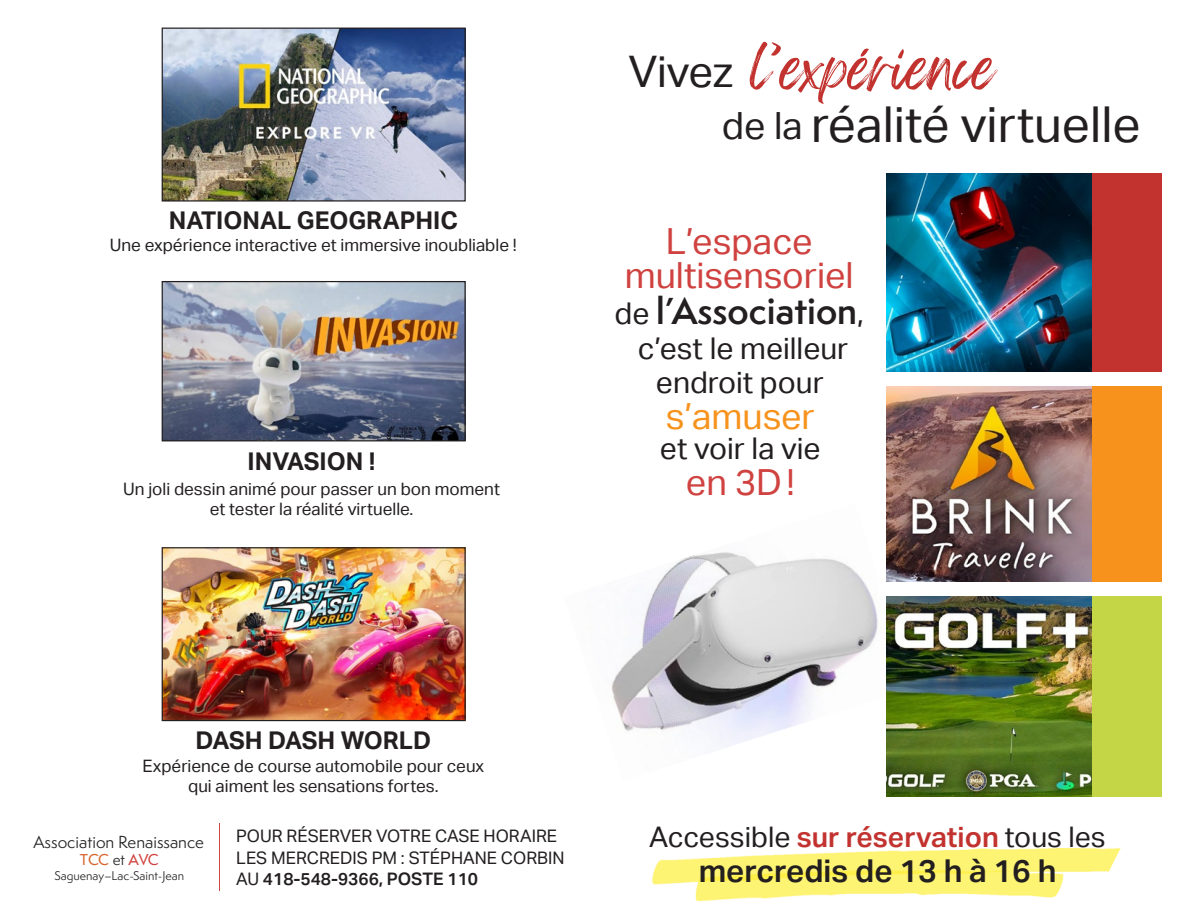
<style>
.page{position:relative;width:1188px;height:918px;background:#fff}
.page>*{position:absolute;margin:0;border:0;box-sizing:border-box;transform-origin:0 0}
.t1{font:49.95px "Feeling Passionate";color:#c23330}
.t2{font:49.5px "Aktiv Grotesk";color:#231f20}
.t3{font:43.5px "Aktiv Grotesk";letter-spacing:-.01em;color:#231f20}
.t4{font:36px "Aktiv Grotesk";color:#cf4240}
.t5{font:36px "Aktiv Grotesk";color:#f7931d}
.t6{font:600 34.5px "Semplicita Pro";color:#231f20}
.t7{font:600 31.5px "Aktiv Grotesk";color:#231f20}
.t8{font:30px "Aktiv Grotesk";color:#231f20}
.t9{font:28.35px "Aktiv Grotesk";color:#231f20}
.t10{font:700 24.45px "Aktiv Grotesk";color:#231f20}
.t11{font:17.25px "Aktiv Grotesk";color:#231f20}
.t12{font:600 17.25px "Aktiv Grotesk";color:#231f20}
.t13{font:17.1px "Aktiv Grotesk";color:#231f20}
.t14{font:16.05px "Semplicita Pro";color:#212121}
.t15{font:500 14.55px "Semplicita Pro";letter-spacing:-.03em;color:#d5652c}
.t16{font:11.55px "Semplicita Pro";color:#212121}
.s1{font-size:37.5px}
.s2{font-family:"Aktiv Grotesk";font-weight:400;font-size:30px}
.s3{font-weight:400}
.s4{font-weight:400;color:#212121}
.s5{color:#cf4240}
.s6{font-weight:600;color:#c23330}
</style>
<div class="page">
<img style="left:611px;top:552px;width:267px;height:196px">
<div style="left:1089px;top:174px;width:73px;height:205px;background:#c23330"></div>
<div style="left:1089px;top:383px;width:73px;height:205px;background:#f7931d"></div>
<div style="left:1089px;top:591px;width:73px;height:205px;background:#c4d645"></div>
<img style="left:886px;top:174px;width:205px;height:198px">
<img style="left:886px;top:386px;width:205px;height:196px">
<img style="left:886px;top:595px;width:205px;height:201px">
<div style="left:879px;top:372px;width:292px;height:14px;background:#fff"></div>
<div style="left:879px;top:582px;width:292px;height:13px;background:#fff"></div>
<img style="left:652px;top:848px;width:469px;height:53px">
<img style="left:164px;top:30px;width:300px;height:170px">
<div style="left:162px;top:28px;width:304px;height:174px;border:1px solid #231f20"></div>
<img style="left:164px;top:283px;width:300px;height:156px">
<div style="left:162px;top:281px;width:304px;height:160px;border:1px solid #231f20"></div>
<img style="left:164px;top:549px;width:300px;height:170px">
<div style="left:162px;top:547px;width:304px;height:174px;border:1px solid #231f20"></div>
<hr style="left:219px;top:824px;width:1px;height:67px;background:#cf4240">
<p class="t10" style="left:169px;top:206px;width:291px">NATIONAL GEOGRAPHIC</p>
<p class="t13" style="left:110px;top:235px;width:409px">Une expérience interactive et immersive inoubliable !</p>
<p class="t10" style="left:248px;top:447px;width:129px">INVASION !</p>
<p class="t13" style="left:123px;top:479px;width:378px">Un joli dessin animé pour passer un bon moment</p>
<p class="t13" style="left:210px;top:499px;width:205px">et tester la réalité virtuelle.</p>
<p class="t1" style="left:751px;top:28px;width:246px">l’expérience</p>
<p class="t3" style="left:628px;top:47px;width:106px">Vivez</p>
<p class="t2" style="left:722px;top:96px;width:420px"><span class="s1">de la</span> réalité virtuelle</p>
<p class="t4" style="left:666px;top:220px;width:148px">L’espace</p>
<p class="t4" style="left:625px;top:255px;width:230px">multisensoriel</p>
<p class="t6" style="left:615px;top:286px;width:251px"><span class="s2">de</span> l’Association<span class="s2">,</span></p>
<p class="t8" style="left:638px;top:331px;width:212px">c’est le meilleur</p>
<p class="t8" style="left:656px;top:365px;width:169px">endroit pour</p>
<p class="t5" style="left:666px;top:395px;width:150px">s’amuser</p>
<p class="t8" style="left:660px;top:431px;width:162px">et voir la vie</p>
<p class="t4" style="left:686px;top:461px;width:110px">en 3D !</p>
<p class="t10" style="left:195px;top:726px;width:237px">DASH DASH WORLD</p>
<p class="t13" style="left:142px;top:756px;width:343px">Expérience de course automobile pour ceux</p>
<p class="t13" style="left:188px;top:777px;width:252px">qui aiment les sensations fortes.</p>
<p class="t11" style="left:236px;top:826px;width:322px">POUR RÉSERVER VOTRE CASE HORAIRE</p>
<p class="t11" style="left:236px;top:848px;width:330px">LES MERCREDIS PM : STÉPHANE CORBIN</p>
<p class="t12" style="left:236px;top:869px;width:243px"><span class="s3">AU</span> 418-548-9366, POSTE 110</p>
<p class="t14" style="left:34px;top:831px;width:172px">Association Renaissance</p>
<p class="t16" style="left:55px;top:867px;width:131px">Saguenay_Lac-Saint-Jean</p>
<p class="t15" style="left:80px;top:849px;width:80px">TCC <span class="s4">et</span> <span class="s5">AVC</span></p>
<p class="t9" style="left:649px;top:821px;width:458px">Accessible <span class="s6">sur réservation</span> tous les</p>
<p class="t7" style="left:699px;top:852px;width:359px">mercredis de 13 h à 16 h</p>
</div>
